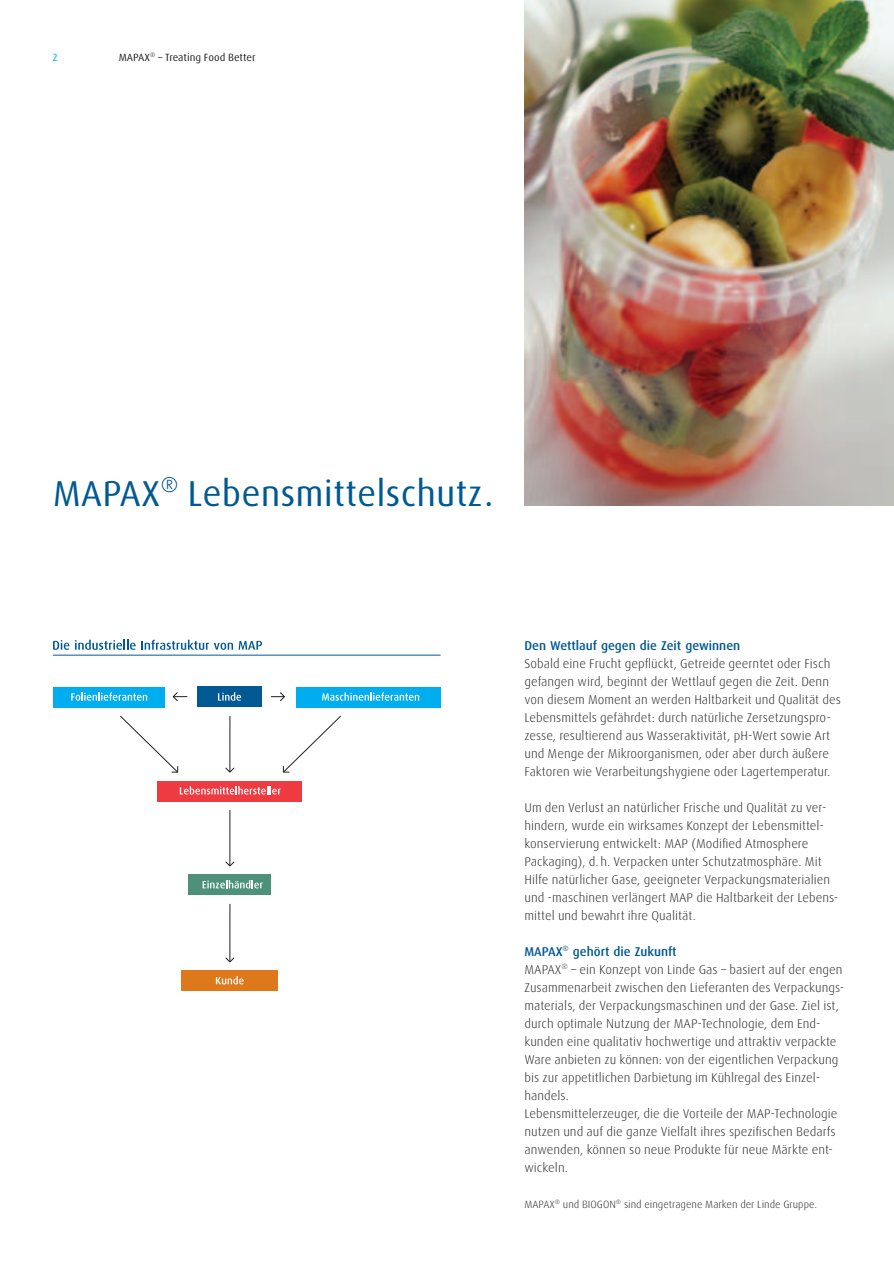
<style>
.page{position:relative;width:894px;height:1263px;background:#fff}
.page>*{position:absolute;margin:0;border:0;box-sizing:border-box;transform-origin:0 0}
.t1{font:36px "Linde Dax";color:#005992}
.t2{font:300 12.75px/18px "Linde Dax";color:#231f20}
.t3{font:500 12.75px "Linde Dax";color:#005992}
.t4{font:300 10.5px "Linde Dax";color:#231f20}
.t5{font:10.5px "Linde Dax";color:#231f20}
.t6{font:10.5px "Linde Dax";color:#00aeef}
.s1{font-weight:500;color:#005992}
</style>
<div class="page">
<img style="left:524px;top:0;width:369px;height:506px">
<div style="left:53px;top:687px;width:111px;height:20px;background:#00aeef"></div>
<div style="left:296px;top:687px;width:144px;height:20px;background:#00aeef"></div>
<div style="left:158px;top:781px;width:144px;height:20px;background:#ee3a41"></div>
<div style="left:188px;top:875px;width:83px;height:20px;background:#4d917a"></div>
<div style="left:181px;top:971px;width:97px;height:20px;background:#de791b"></div>
<div style="left:198px;top:686px;width:64px;height:21px;background:#005992"></div>
<hr style="left:229px;top:716px;width:1px;height:56px;background:#231f20">
<svg style="left:225px;top:767px;width:10px;height:6px"></svg>
<hr style="left:229px;top:810px;width:1px;height:56px;background:#231f20">
<svg style="left:225px;top:861px;width:10px;height:6px"></svg>
<svg style="left:282px;top:715px;width:59px;height:58px"></svg>
<svg style="left:120px;top:715px;width:59px;height:58px"></svg>
<svg style="left:172px;top:692px;width:15px;height:9px"></svg>
<svg style="left:271px;top:692px;width:14px;height:10px"></svg>
<hr style="left:229px;top:904px;width:1px;height:58px;background:#231f20">
<svg style="left:225px;top:956px;width:10px;height:7px"></svg>
<hr style="left:53px;top:655px;width:387px;height:1px;background:#005992">
<svg style="left:71px;top:692px;width:76px;height:9px"></svg>
<svg style="left:218px;top:692px;width:23px;height:9px"></svg>
<svg style="left:322px;top:692px;width:97px;height:9px"></svg>
<svg style="left:180px;top:786px;width:101px;height:8px"></svg>
<svg style="left:202px;top:880px;width:61px;height:8px"></svg>
<svg style="left:216px;top:976px;width:27px;height:8px"></svg>
<svg style="left:53px;top:640px;width:16px;height:10px"></svg>
<svg style="left:75px;top:640px;width:187px;height:10px"></svg>
<p class="t6" style="left:52px;top:53px;width:7px">2</p>
<p class="t5" style="left:119px;top:53px;width:138px">MAPAX<sup>®</sup> – Treating Food Better</p>
<h1 class="t1" style="left:53px;top:478px;width:442px">MAPAX<sup>®</sup> Lebensmittelschutz.</h1>
<p class="t3" style="left:524px;top:640px;width:217px">Den Wettlauf gegen die Zeit gewinnen</p>
<p class="t2" style="left:524px;top:655px;width:318px">Sobald eine Frucht gepflückt, Getreide geerntet oder Fisch gefangen wird, beginnt der Wettlauf gegen die Zeit. Denn von diesem Moment an werden Haltbarkeit und Qualität des Lebensmittels gefährdet: durch natürliche Zersetzungspro&shy;zesse, resultierend aus Wasseraktivität, pH-Wert sowie Art und Menge der Mikroorganismen, oder aber durch äußere Faktoren wie Verarbeitungshygiene oder Lagertemperatur.</p>
<p class="t2" style="left:524px;top:799px;width:315px">Um den Verlust an natürlicher Frische und Qualität zu ver&shy;hindern, wurde ein wirksames Konzept der Lebensmittel&shy;konservierung entwickelt: MAP (Modified Atmosphere Packaging), d. h. Verpacken unter Schutzatmosphäre. Mit Hilfe natürlicher Gase, geeigneter Verpackungsmaterialien und -maschinen verlängert MAP die Haltbarkeit der Lebens&shy;mittel und bewahrt ihre Qualität.</p>
<p class="t2" style="left:524px;top:943px;width:321px"><span class="s1">MAPAX</span><sup>®</sup> <span class="s1">gehört die Zukunft<br></span>MAPAX<sup>®</sup> – ein Konzept von Linde Gas – basiert auf der engen Zusammenarbeit zwischen den Lieferanten des Verpackungs&shy;materials, der Verpackungsmaschinen und der Gase. Ziel ist, durch optimale Nutzung der MAP-Technologie, dem End&shy;kunden eine qualitativ hochwertige und attraktiv verpackte Ware anbieten zu können: von der eigentlichen Verpackung bis zur appetitlichen Darbietung im Kühlregal des Einzel&shy;handels.<br>Lebensmittelerzeuger, die die Vorteile der MAP-Technologie nutzen und auf die ganze Vielfalt ihres spezifischen Bedarfs anwenden, können so neue Produkte für neue Märkte ent&shy;wickeln.</p>
<p class="t4" style="left:524px;top:1199px;width:294px">MAPAX<sup>®</sup> und BIOGON<sup>®</sup> sind eingetragene Marken der Linde Gruppe.</p>
</div>
